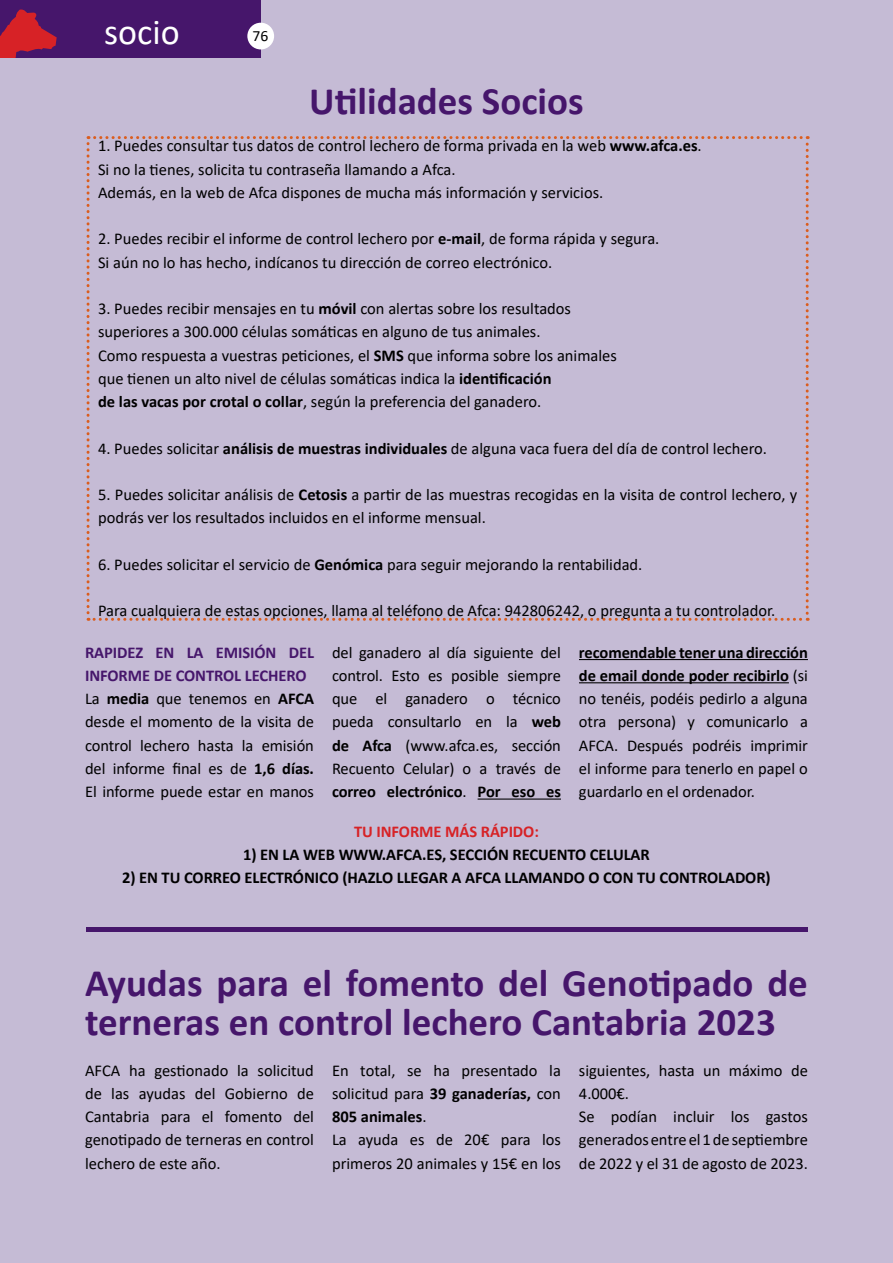
<style>
.page{position:relative;width:893px;height:1263px;background:#c5bbd5}
.page>*{position:absolute;margin:0;border:0;box-sizing:border-box;transform-origin:0 0}
.t1{font:700 39px/39px "Calibri";color:#46166b}
.t2{font:36px "Calibri";color:#fff}
.t3{font:16.5px/23.2px "Calibri";color:#000}
.t4{font:700 16.5px "Calibri";letter-spacing:-.005em;color:#000}
.t5{font:700 16.5px "Calibri";letter-spacing:-.005em;color:#d72226}
.t6{font:15.6px "Calibri";color:#000}
.s1{font-weight:700}
.s2{font-weight:700;color:#46166b}
</style>
<div class="page">
<div style="left:0;top:0;width:261px;height:57px;background:#46166b"></div>
<svg style="left:0;top:9px;width:57px;height:48px"></svg>
<div style="left:247px;top:23px;width:27px;height:26px;background:#fff;border-radius:50%"></div>
<hr style="left:86px;top:927px;width:721px;height:4px;background:#46166b">
<svg style="left:87px;top:136px;width:722px;height:485px"></svg>
<hr style="left:478px;top:798px;width:83px;height:2px;background:#000">
<hr style="left:579px;top:659px;width:229px;height:1px;background:#000">
<hr style="left:579px;top:682px;width:210px;height:1px;background:#000">
<h2 class="t2" style="left:104px;top:7px;width:77px">socio</h2>
<p class="t6" style="left:253px;top:25px;width:17px">76</p>
<h1 class="t1" style="left:309px;top:81px;width:276px">Utilidades Socios</h1>
<p class="t3" style="left:98px;top:134px;width:605px">1. Puedes consultar tus datos de control lechero de forma privada en la web <span class="s1">www.afca.es</span>.<br>Si no la tienes, solicita tu contraseña llamando a Afca.<br>Además, en la web de Afca dispones de mucha más información y servicios.</p>
<p class="t3" style="left:98px;top:227px;width:563px">2. Puedes recibir el informe de control lechero por <span class="s1">e-mail</span>, de forma rápida y segura.<br>Si aún no lo has hecho, indícanos tu dirección de correo electrónico.</p>
<p class="t3" style="left:98px;top:297px;width:520px">3. Puedes recibir mensajes en tu <span class="s1">móvil</span> con alertas sobre los resultados superiores a 300.000 células somáticas en alguno de tus animales.<br>Como respuesta a vuestras peticiones, el <span class="s1">SMS</span> que informa sobre los animales que tienen un alto nivel de células somáticas indica la <span class="s1">identificación<br>de las vacas por crotal o collar</span>, según la preferencia del ganadero.</p>
<p class="t3" style="left:98px;top:436px;width:671px">4. Puedes solicitar <span class="s1">análisis de muestras individuales</span> de alguna vaca fuera del día de control lechero.</p>
<p class="t3" style="left:98px;top:483px;width:701px">5. Puedes solicitar análisis de <span class="s1">Cetosis</span> a partir de las muestras recogidas en la visita de control lechero, y podrás ver los resultados incluidos en el informe mensual.</p>
<p class="t3" style="left:98px;top:552px;width:546px">6. Puedes solicitar el servicio de <span class="s1">Genómica</span> para seguir mejorando la rentabilidad.</p>
<p class="t3" style="left:98px;top:599px;width:679px">Para cualquiera de estas opciones, llama al teléfono de Afca: 942806242, o pregunta a tu controlador.</p>
<p class="t3" style="left:85px;top:640px;width:230px"><span class="s2">RAPIDEZ EN LA EMISIÓN DEL<br>INFORME DE CONTROL LECHERO<br></span>La <span class="s1">media</span> que tenemos en <span class="s1">AFCA </span>desde el momento de la visita de control lechero hasta la emisión del informe final es de <span class="s1">1,6 días.<br></span>El informe puede estar en manos</p>
<p class="t3" style="left:332px;top:640px;width:230px;text-align:justify">del ganadero al día siguiente del control. Esto es posible siempre que el ganadero o técnico pueda consultarlo en la <span class="s1">web de Afca</span> (www.afca.es, sección Recuento Celular) o a través de <span class="s1">correo electrónico</span>. <span class="s1">Por eso es</span></p>
<p class="t3" style="left:579px;top:640px;width:230px;text-align:justify"><span class="s1">recomendable tener una dirección de email donde poder recibirlo</span> (si no tenéis, podéis pedirlo a alguna otra persona) y comunicarlo a AFCA. Después podréis imprimir el informe para tenerlo en papel o guardarlo en el ordenador.</p>
<p class="t5" style="left:354px;top:819px;width:186px">TU INFORME MÁS RÁPIDO:</p>
<p class="t4" style="left:243px;top:843px;width:408px">1) EN LA WEB WWW.AFCA.ES, SECCIÓN RECUENTO CELULAR</p>
<p class="t4" style="left:122px;top:866px;width:650px">2) EN TU CORREO ELECTRÓNICO (HAZLO LLEGAR A AFCA LLAMANDO O CON TU CONTROLADOR)</p>
<h1 class="t1" style="left:85px;top:963px;width:724px">Ayudas para el fomento del Genotipado de terneras en control lechero Cantabria 2023</h1>
<p class="t3" style="left:85px;top:1058px;width:230px;text-align:justify">AFCA ha gestionado la solicitud de las ayudas del Gobierno de Cantabria para el fomento del genotipado de terneras en control lechero de este año.</p>
<p class="t3" style="left:332px;top:1058px;width:230px">En total, se ha presentado la solicitud para <span class="s1">39 ganaderías,</span> con<br><span class="s1">805 animales</span>.<br>La ayuda es de 20€ para los primeros 20 animales y 15€ en los</p>
<p class="t3" style="left:579px;top:1058px;width:230px">siguientes, hasta un máximo de<br>4.000€.<br>Se podían incluir los gastos generados entre el 1 de septiembre de 2022 y el 31 de agosto de 2023.</p>
</div>
